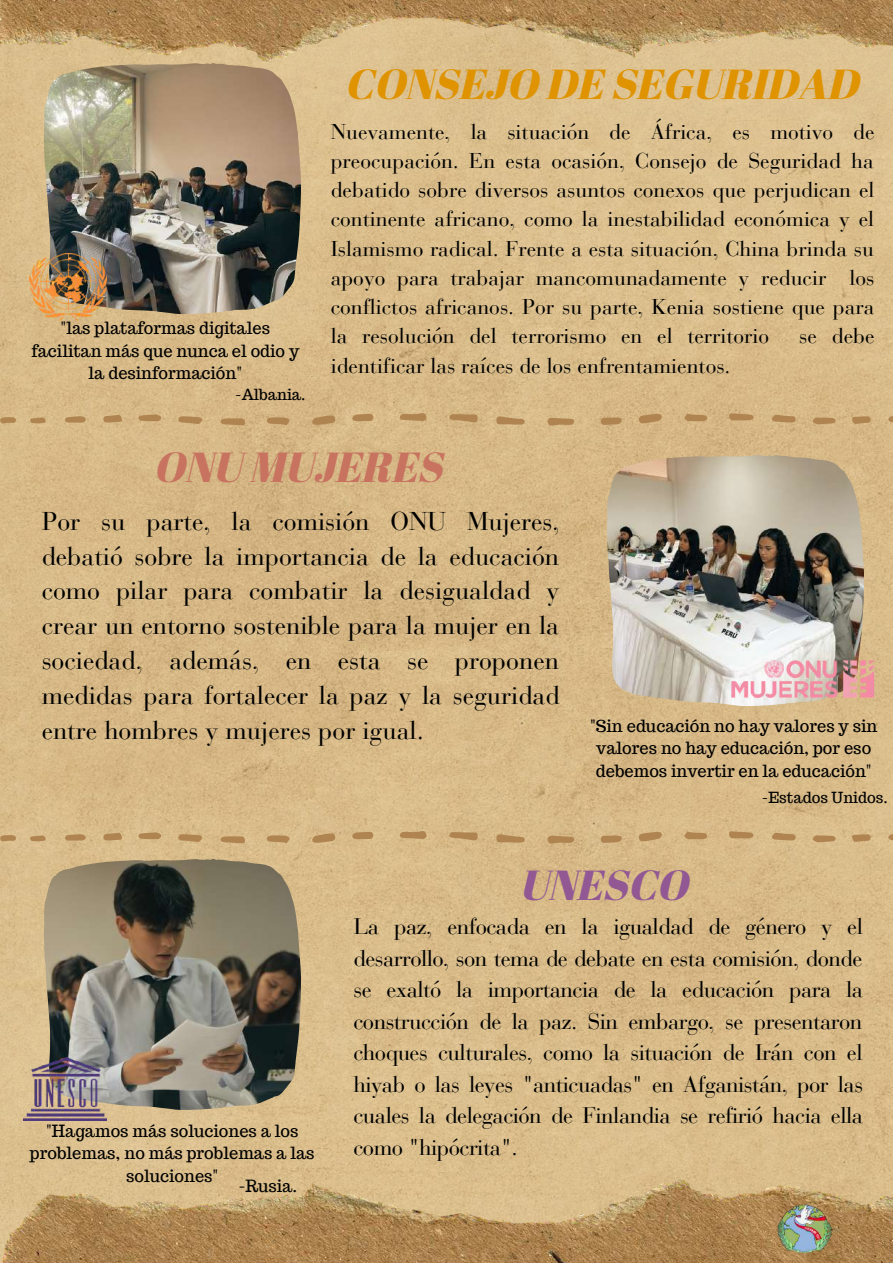
<style>
.page{position:relative;width:893px;height:1264px;background:#fff}
.page>*{position:absolute;margin:0;border:0;box-sizing:border-box;transform-origin:0 0}
.t1{font:42px "CA Generated";color:#df9300}
.t2{font:42px "CA Generated";color:#c87260}
.t3{font:42px "CA Generated";color:#915894}
.t4{font:25.65px/34.8px "Bauer Bodoni Pro";color:#000;text-align:justify}
.t5{font:22.5px/31.5px "Bauer Bodoni Pro";letter-spacing:-.025em;color:#000;text-align:justify}
.t6{font:21.3px/29.2px "Bauer Bodoni Pro";color:#000;text-align:justify}
.t7{font:16.5px/22.5px "Trocchi";color:#000;text-align:center}
.t8{font:15px "Trocchi";color:#000}
</style>
<div class="page">
<img style="left:0;top:63px;width:892px;height:1115px">
<svg style="left:449px;top:832px;width:29px;height:8px"></svg>
<svg style="left:312px;top:833px;width:23px;height:9px"></svg>
<svg style="left:400px;top:831px;width:27px;height:8px"></svg>
<svg style="left:220px;top:836px;width:25px;height:7px"></svg>
<svg style="left:178px;top:834px;width:24px;height:8px"></svg>
<svg style="left:267px;top:835px;width:23px;height:8px"></svg>
<svg style="left:352px;top:831px;width:21px;height:8px"></svg>
<svg style="left:138px;top:832px;width:23px;height:7px"></svg>
<svg style="left:103px;top:832px;width:19px;height:8px"></svg>
<svg style="left:65px;top:834px;width:21px;height:6px"></svg>
<svg style="left:0;top:834px;width:16px;height:7px"></svg>
<svg style="left:30px;top:835px;width:16px;height:6px"></svg>
<svg style="left:496px;top:834px;width:28px;height:8px"></svg>
<svg style="left:638px;top:831px;width:24px;height:10px"></svg>
<svg style="left:547px;top:835px;width:27px;height:8px"></svg>
<svg style="left:729px;top:831px;width:24px;height:7px"></svg>
<svg style="left:771px;top:832px;width:24px;height:8px"></svg>
<svg style="left:684px;top:831px;width:23px;height:8px"></svg>
<svg style="left:600px;top:835px;width:22px;height:8px"></svg>
<svg style="left:812px;top:835px;width:23px;height:7px"></svg>
<svg style="left:852px;top:834px;width:18px;height:8px"></svg>
<svg style="left:888px;top:834px;width:4px;height:6px"></svg>
<svg style="left:449px;top:414px;width:29px;height:8px"></svg>
<svg style="left:312px;top:415px;width:23px;height:10px"></svg>
<svg style="left:400px;top:413px;width:27px;height:8px"></svg>
<svg style="left:220px;top:418px;width:25px;height:7px"></svg>
<svg style="left:178px;top:416px;width:24px;height:8px"></svg>
<svg style="left:267px;top:417px;width:23px;height:8px"></svg>
<svg style="left:352px;top:414px;width:21px;height:7px"></svg>
<svg style="left:138px;top:414px;width:23px;height:7px"></svg>
<svg style="left:103px;top:415px;width:19px;height:7px"></svg>
<svg style="left:65px;top:416px;width:21px;height:6px"></svg>
<svg style="left:0;top:417px;width:16px;height:6px"></svg>
<svg style="left:30px;top:417px;width:16px;height:6px"></svg>
<svg style="left:496px;top:416px;width:28px;height:8px"></svg>
<svg style="left:638px;top:414px;width:24px;height:9px"></svg>
<svg style="left:547px;top:418px;width:27px;height:7px"></svg>
<svg style="left:729px;top:413px;width:24px;height:7px"></svg>
<svg style="left:771px;top:414px;width:24px;height:8px"></svg>
<svg style="left:684px;top:413px;width:23px;height:8px"></svg>
<svg style="left:600px;top:417px;width:22px;height:8px"></svg>
<svg style="left:812px;top:417px;width:23px;height:7px"></svg>
<svg style="left:852px;top:416px;width:18px;height:8px"></svg>
<svg style="left:888px;top:416px;width:4px;height:6px"></svg>
<img style="left:0;top:0;width:892px;height:63px">
<img style="left:0;top:1178px;width:892px;height:84px">
<img style="left:767px;top:1192px;width:70px;height:70px">
<img style="left:44px;top:63px;width:257px;height:251px">
<img style="left:30px;top:254px;width:76px;height:66px">
<img style="left:606px;top:455px;width:257px;height:250px">
<img style="left:727px;top:658px;width:149px;height:59px">
<img style="left:44px;top:858px;width:257px;height:251px">
<img style="left:24px;top:1057px;width:82px;height:63px">
<p class="t7" style="left:31px;top:317px;width:269px">"las plataformas digitales facilitan más que nunca el odio y la desinformación"</p>
<p class="t8" style="left:235px;top:385px;width:72px">-Albania.</p>
<h1 class="t1" style="left:348px;top:55px;width:515px">CONSEJO DE SEGURIDAD</h1>
<p class="t6" style="left:331px;top:119px;width:545px">Nuevamente, la situación de África, es motivo de preocupación. En esta ocasión, Consejo de Seguridad ha debatido sobre diversos asuntos conexos que perjudican el continente africano, como la inestabilidad económica y el Islamismo radical. Frente a esta situación, China brinda su apoyo para trabajar mancomunadamente y reducir los conflictos africanos. Por su parte, Kenia sostiene que para la resolución del terrorismo en el territorio</p>
<p class="t6" style="left:799px;top:323px;width:77px">se debe</p>
<p class="t6" style="left:331px;top:353px;width:401px">identificar las raíces de los enfrentamientos.</p>
<h1 class="t2" style="left:156px;top:438px;width:290px">ONU MUJERES</h1>
<p class="t4" style="left:42px;top:506px;width:519px">Por su parte, la comisión ONU Mujeres, debatió sobre la importancia de la educación como pilar para combatir la desigualdad y crear un entorno sostenible para la mujer en la sociedad, además, en esta se proponen medidas para fortalecer la paz y la seguridad entre hombres y mujeres por igual.</p>
<p class="t7" style="left:590px;top:714px;width:289px">"Sin educación no hay valores y sin valores no hay educación, por eso debemos invertir en la educación"</p>
<p class="t8" style="left:761px;top:787px;width:127px">-Estados Unidos.</p>
<p class="t7" style="left:30px;top:1119px;width:286px">"Hagamos más soluciones a los problemas, no más problemas a las soluciones"</p>
<p class="t7" style="left:238px;top:1174px;width:60px">-Rusia.</p>
<h1 class="t3" style="left:522px;top:855px;width:170px">UNESCO</h1>
<p class="t5" style="left:353px;top:913px;width:511px">La paz, enfocada en la igualdad de género y el desarrollo, son tema de debate en esta comisión, donde se exaltó la importancia de la educación para la construcción de la paz. Sin embargo, se presentaron choques culturales, como la situación de Irán con el hiyab o las leyes "anticuadas" en Afganistán, por las cuales la delegación de Finlandia se refirió hacia ella como "hipócrita".</p>
</div>
